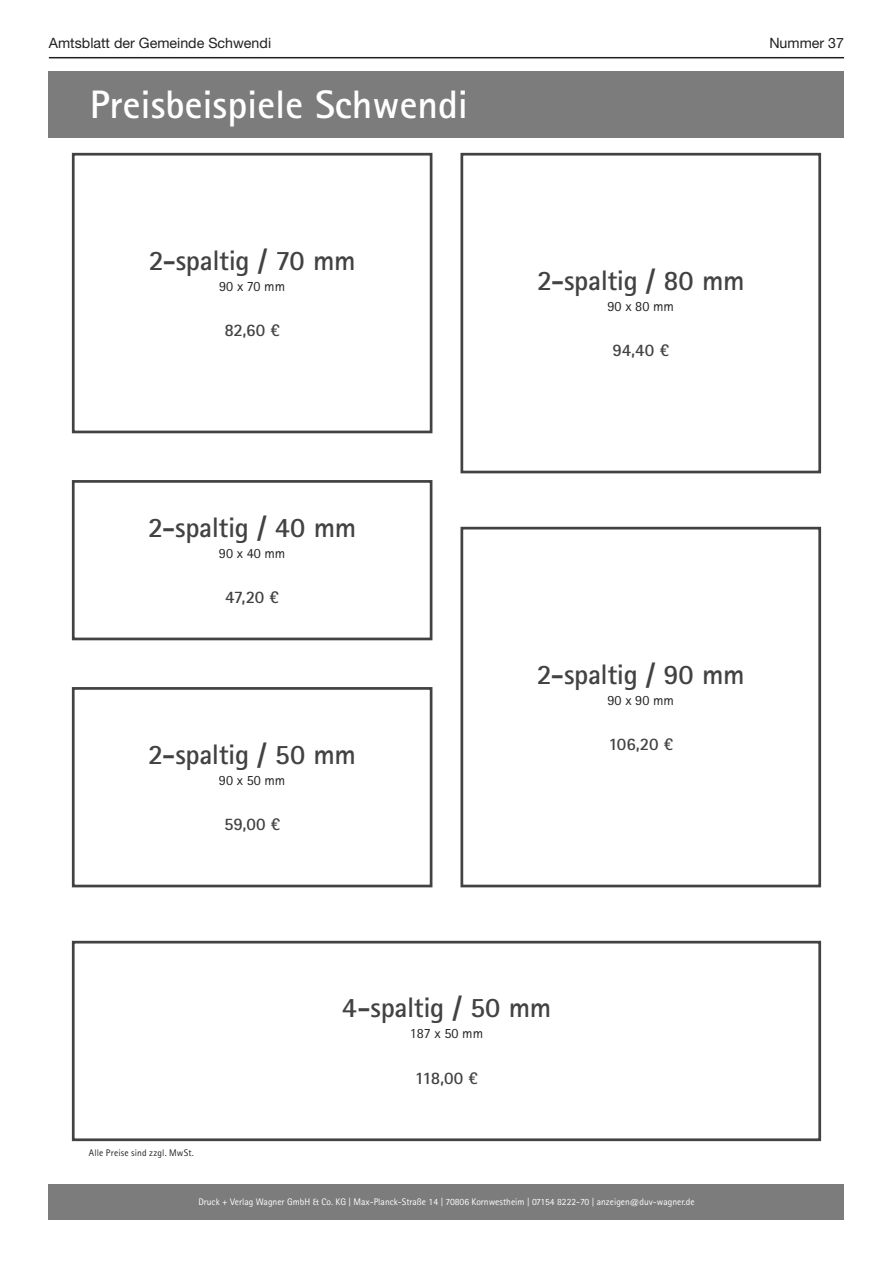
<style>
.page{position:relative;width:893px;height:1263px;background:#fff}
.page>*{position:absolute;margin:0;border:0;box-sizing:border-box;transform-origin:0 0}
.t1{font:700 39.75px "Rotis Sans Serif Std";color:#fff}
.t2{font:700 28.2px "Rotis Sans Serif Std";letter-spacing:-.015em;color:#424242}
.t3{font:700 17.7px "Rotis Sans Serif Std";letter-spacing:-.01em;color:#424242}
.t4{font:14.25px "Helvetica Neue LT Std";color:#231f20}
.t5{font:14.1px "Rotis Sans Serif Std";color:#231f20}
.t6{font:9.6px "Rotis Sans Serif Std";color:#fff}
.t7{font:9.6px "Rotis Sans Serif Std";letter-spacing:.015em;color:#231f20}
</style>
<div class="page">
<hr style="left:49px;top:57px;width:795px;height:1px;background:#231f20">
<div style="left:49px;top:71px;width:795px;height:67px;background:#7c7c7c"></div>
<div style="left:49px;top:1184px;width:795px;height:35px;background:#7c7c7c"></div>
<div style="left:72px;top:941px;width:749px;height:200px;border:3px solid #424242"></div>
<div style="left:72px;top:153px;width:360px;height:280px;border:3px solid #424242"></div>
<div style="left:72px;top:687px;width:360px;height:200px;border:3px solid #424242"></div>
<div style="left:72px;top:480px;width:360px;height:160px;border:3px solid #424242"></div>
<div style="left:460px;top:153px;width:361px;height:320px;border:3px solid #424242"></div>
<div style="left:460px;top:527px;width:361px;height:360px;border:3px solid #424242"></div>
<h3 class="t4" style="left:49px;top:35px;width:224px">Amtsblatt der Gemeinde Schwendi</h3>
<h3 class="t4" style="left:769px;top:35px;width:76px">Nummer 37</h3>
<h1 class="t1" style="left:90px;top:80px;width:380px">Preisbeispiele Schwendi</h1>
<h2 class="t2" style="left:149px;top:242px;width:208px">2-spaltig / 70 mm</h2>
<h3 class="t5" style="left:219px;top:277px;width:67px">90 x 70 mm</h3>
<h3 class="t3" style="left:224px;top:319px;width:57px">82,60 €</h3>
<h2 class="t2" style="left:148px;top:509px;width:210px">2-spaltig / 40 mm</h2>
<h3 class="t5" style="left:219px;top:544px;width:68px">90 x 40 mm</h3>
<h3 class="t3" style="left:225px;top:586px;width:55px">47,20 €</h3>
<h2 class="t2" style="left:148px;top:736px;width:209px">2-spaltig / 50 mm</h2>
<h3 class="t5" style="left:219px;top:771px;width:68px">90 x 50 mm</h3>
<h3 class="t3" style="left:224px;top:813px;width:58px">59,00 €</h3>
<h2 class="t2" style="left:537px;top:262px;width:209px">2-spaltig / 80 mm</h2>
<h3 class="t5" style="left:608px;top:297px;width:68px">90 x 80 mm</h3>
<h3 class="t3" style="left:612px;top:339px;width:58px">94,40 €</h3>
<h2 class="t2" style="left:537px;top:656px;width:209px">2-spaltig / 90 mm</h2>
<h3 class="t5" style="left:608px;top:691px;width:68px">90 x 90 mm</h3>
<h3 class="t3" style="left:608px;top:733px;width:66px">106,20 €</h3>
<p class="t7" style="left:89px;top:1147px;width:106px">Alle Preise sind zzgl. MwSt.</p>
<h2 class="t2" style="left:342px;top:990px;width:211px">4-spaltig / 50 mm</h2>
<h3 class="t5" style="left:410px;top:1025px;width:75px">187 x 50 mm</h3>
<h3 class="t3" style="left:415px;top:1067px;width:65px">118,00 €</h3>
<p class="t6" style="left:198px;top:1196px;width:498px">Druck + Verlag Wagner GmbH &amp; Co. KG | Max-Planck-Straße 14 | 70806 Kornwestheim | 07154 8222-70 | anzeigen@duv-wagner.de</p>
</div>
